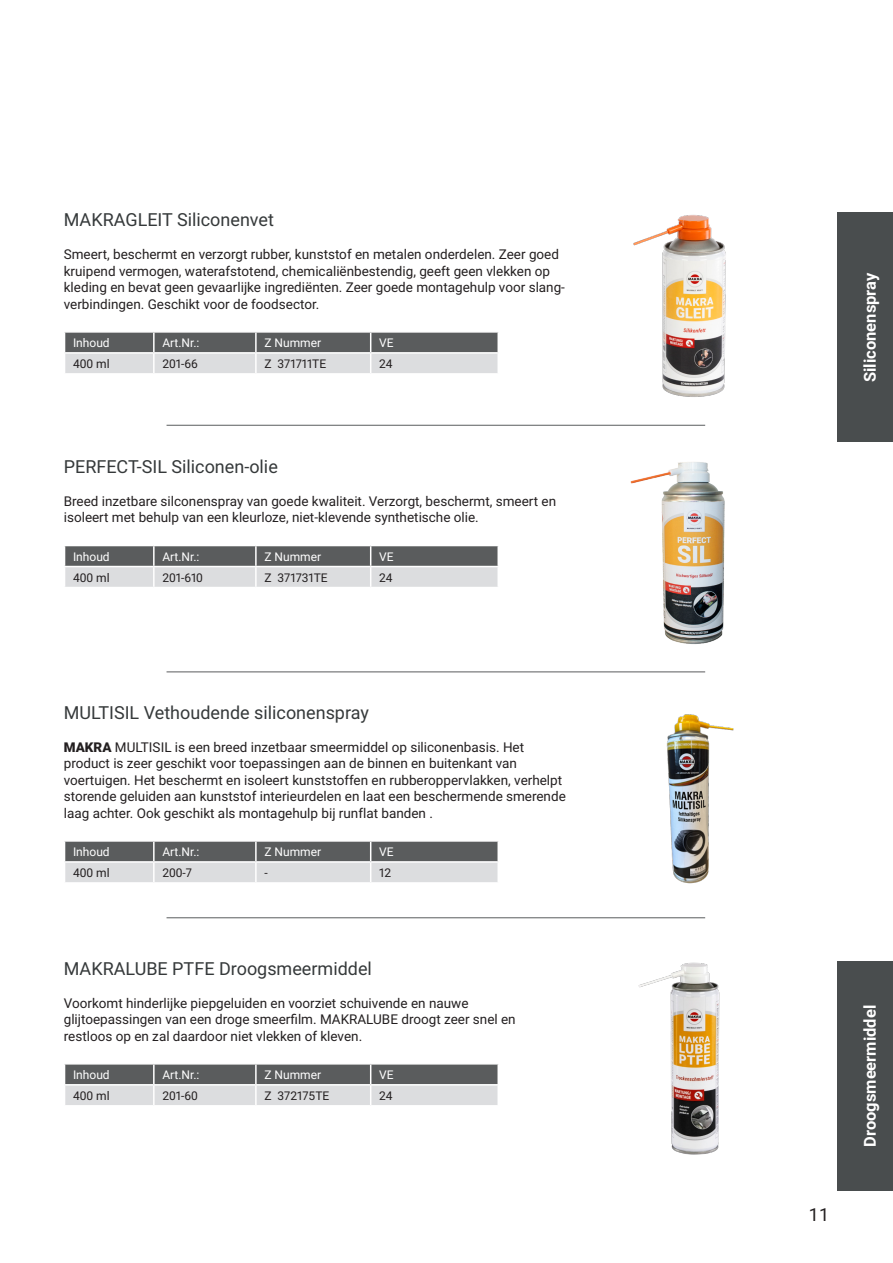
<style>
.page{position:relative;width:893px;height:1263px;background:#fff}
.page>*{position:absolute;margin:0;border:0;box-sizing:border-box;transform-origin:0 0}
.t1{font:18px "Roboto";color:#35393a}
.t2{font:18px "Roboto";color:#231f20}
.t3{font:700 16.5px "Roboto";color:#fff}
.t4{font:13.5px/16.5px "Roboto";color:#231f20}
.t5{font:12px "Roboto";color:#fff}
.t6{font:12px "Roboto";color:#231f20}
.s1{font-weight:900}
</style>
<div class="page">
<svg style="left:64px;top:332px;width:435px;height:41px;background:#a1a3a4"></svg>
<img style="left:633px;top:215px;width:93px;height:182px">
<svg style="left:64px;top:545px;width:434px;height:42px;background:#a3a4a6"></svg>
<hr style="left:497px;top:567px;width:2px;height:20px;background:#fff">
<div style="left:838px;top:961px;width:55px;height:230px;background:#494d4e"></div>
<div style="left:838px;top:213px;width:55px;height:229px;background:#494d4e"></div>
<svg style="left:64px;top:1064px;width:434px;height:41px;background:#a1a2a4"></svg>
<hr style="left:497px;top:1085px;width:2px;height:20px;background:#fff">
<img style="left:638px;top:962px;width:82px;height:193px">
<hr style="left:167px;top:425px;width:538px;height:1px;background:#5a5c5d">
<hr style="left:167px;top:671px;width:538px;height:1px;background:#5a5c5d">
<img style="left:630px;top:462px;width:95px;height:182px">
<svg style="left:64px;top:841px;width:435px;height:41px;background:#a1a3a4"></svg>
<hr style="left:167px;top:917px;width:538px;height:1px;background:#5a5c5d">
<img style="left:666px;top:714px;width:68px;height:170px">
<p class="t1" style="left:64px;top:207px;width:212px">MAKRAGLEIT Siliconenvet</p>
<p class="t4" style="left:64px;top:246px;width:503px">Smeert, beschermt en verzorgt rubber, kunststof en metalen onderdelen. Zeer goed kruipend vermogen, waterafstotend, chemicaliënbestendig, geeft geen vlekken op kleding en bevat geen gevaarlijke ingrediënten. Zeer goede montagehulp voor slang&shy;verbindingen. Geschikt voor de foodsector.</p>
<p class="t5" style="left:73px;top:334px;width:38px">Inhoud</p>
<p class="t5" style="left:162px;top:334px;width:39px">Art.Nr.:</p>
<p class="t5" style="left:264px;top:334px;width:58px">Z Nummer</p>
<p class="t5" style="left:379px;top:334px;width:16px">VE</p>
<p class="t6" style="left:73px;top:355px;width:38px">400 ml</p>
<p class="t6" style="left:162px;top:355px;width:37px">201-66</p>
<p class="t6" style="left:264px;top:355px;width:63px">Z 371711TE</p>
<p class="t6" style="left:379px;top:355px;width:15px">24</p>
<p class="t1" style="left:64px;top:454px;width:216px">PERFECT-SIL Siliconen-olie</p>
<p class="t4" style="left:64px;top:492px;width:494px">Breed inzetbare silconenspray van goede kwaliteit. Verzorgt, beschermt, smeert en isoleert met behulp van een kleurloze, niet-klevende synthetische olie.</p>
<p class="t5" style="left:73px;top:548px;width:38px">Inhoud</p>
<p class="t5" style="left:162px;top:548px;width:39px">Art.Nr.:</p>
<p class="t5" style="left:264px;top:548px;width:58px">Z Nummer</p>
<p class="t5" style="left:379px;top:548px;width:16px">VE</p>
<p class="t6" style="left:73px;top:569px;width:38px">400 ml</p>
<p class="t6" style="left:162px;top:569px;width:42px">201-610</p>
<p class="t6" style="left:264px;top:569px;width:65px">Z 371731TE</p>
<p class="t6" style="left:379px;top:569px;width:15px">24</p>
<p class="t1" style="left:64px;top:700px;width:307px">MULTISIL Vethoudende siliconenspray</p>
<p class="t4" style="left:64px;top:738px;width:504px"><span class="s1">MAKRA</span> MULTISIL is een breed inzetbaar smeermiddel op siliconenbasis. Het product is zeer geschikt voor toepassingen aan de binnen en buitenkant van voertuigen. Het beschermt en isoleert kunststoffen en rubberoppervlakken, verhelpt storende geluiden aan kunststof interieurdelen en laat een beschermende smerende laag achter. Ook geschikt als montagehulp bij runflat banden .</p>
<p class="t5" style="left:73px;top:843px;width:38px">Inhoud</p>
<p class="t5" style="left:162px;top:843px;width:39px">Art.Nr.:</p>
<p class="t5" style="left:264px;top:843px;width:58px">Z Nummer</p>
<p class="t5" style="left:379px;top:843px;width:16px">VE</p>
<p class="t6" style="left:73px;top:864px;width:38px">400 ml</p>
<p class="t6" style="left:162px;top:864px;width:31px">200-7</p>
<p class="t6" style="left:264px;top:864px;width:5px">-</p>
<p class="t6" style="left:379px;top:864px;width:13px">12</p>
<p class="t1" style="left:64px;top:955px;width:310px">MAKRALUBE PTFE Droogsmeermiddel</p>
<p class="t4" style="left:64px;top:994px;width:406px">Voorkomt hinderlijke piepgeluiden en voorziet schuivende en nauwe</p>
<p class="t4" style="left:64px;top:1010px;width:453px">glijtoepassingen van een droge smeerfilm. MAKRALUBE droogt zeer snel en</p>
<p class="t4" style="left:64px;top:1027px;width:300px">restloos op en zal daardoor niet vlekken of kleven.</p>
<p class="t5" style="left:73px;top:1066px;width:38px">Inhoud</p>
<p class="t5" style="left:162px;top:1066px;width:39px">Art.Nr.:</p>
<p class="t5" style="left:264px;top:1066px;width:58px">Z Nummer</p>
<p class="t5" style="left:379px;top:1066px;width:16px">VE</p>
<p class="t6" style="left:73px;top:1087px;width:38px">400 ml</p>
<p class="t6" style="left:162px;top:1087px;width:37px">201-60</p>
<p class="t6" style="left:264px;top:1087px;width:66px">Z 372175TE</p>
<p class="t6" style="left:379px;top:1087px;width:15px">24</p>
<p class="t3" style="left:858px;top:382px;width:111px;rotate:-90deg">Siliconenspray</p>
<h1 class="t2" style="left:809px;top:1202px;width:22px">11</h1>
<p class="t3" style="left:858px;top:1147px;width:143px;rotate:-90deg">Droogsmeermiddel</p>
</div>
